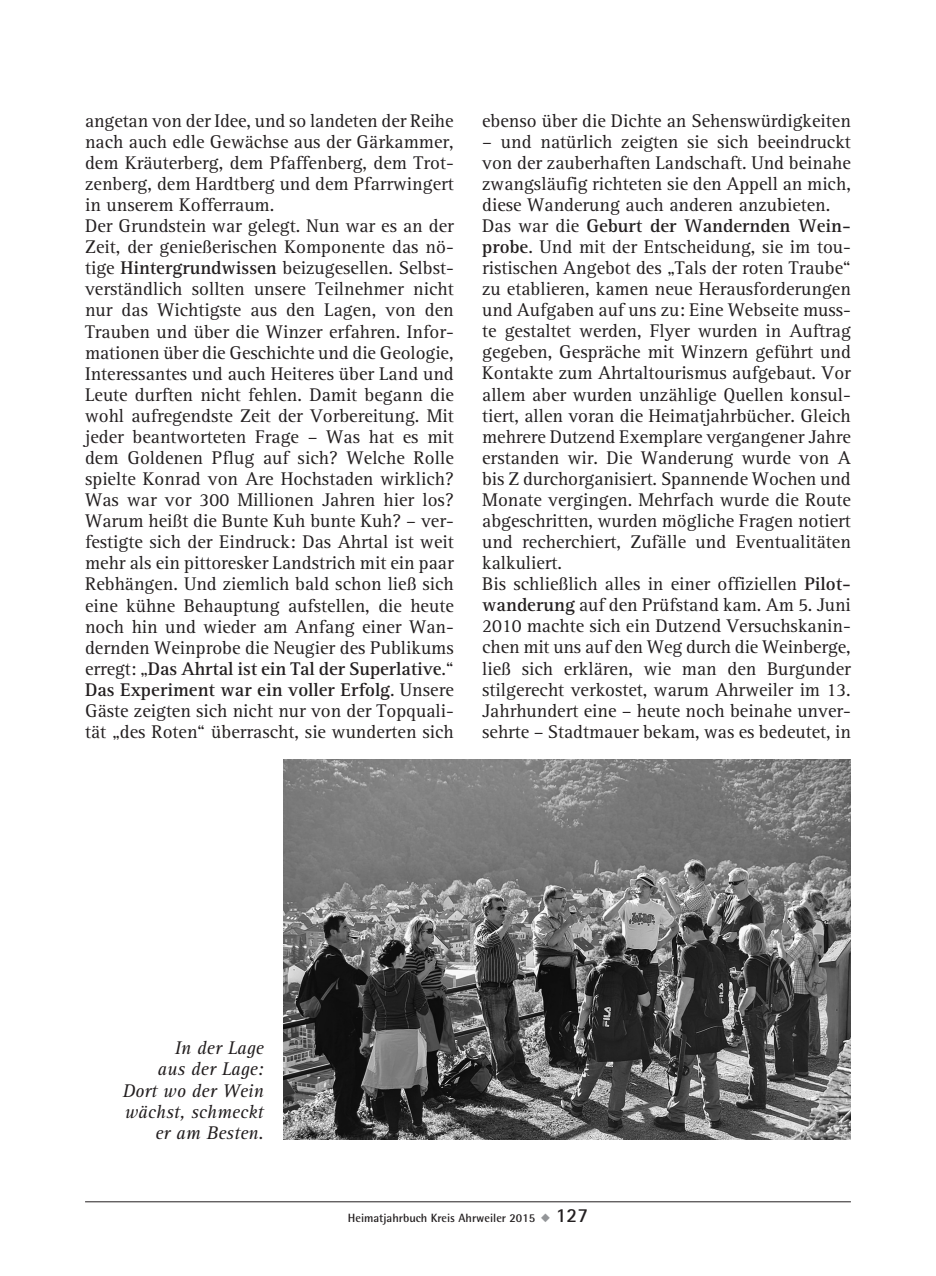
<style>
.page{position:relative;width:936px;height:1276px;background:#fff}
.page>*{position:absolute;margin:0;border:0;box-sizing:border-box;transform-origin:0 0}
.t1{font:19px/21px "AT Rotis Serif";color:#231f20}
.t2{font:italic 19px/21px "AT Rotis Serif";color:#231f20;text-align:right}
.t3{font:700 12px "Rotis Semi Sans";color:#231f20}
.s1{font-weight:700}
.s2{color:#939598}
.s3{font-family:"Rotis Sans Serif";font-size:20px}
</style>
<div class="page">
<hr style="left:85px;top:1201px;width:765px;height:1px;background:#231f20">
<img style="left:283px;top:759px;width:567px;height:380px">
<p class="t1" style="left:85px;top:111px;width:370px">angetan von der Idee, und so landeten der Reihe nach auch edle Gewächse aus der Gärkammer, dem Kräuterberg, dem Pfaffenberg, dem Trot&shy;zenberg, dem Hardtberg und dem Pfarrwingert in unserem Kofferraum.<br>Der Grundstein war gelegt. Nun war es an der Zeit, der genießerischen Komponente das nö&shy;tige <span class="s1">Hintergrundwissen</span> beizugesellen. Selbst&shy;verständlich sollten unsere Teilnehmer nicht nur das Wichtigste aus den Lagen, von den Trauben und über die Winzer erfahren. Infor&shy;mationen über die Geschichte und die Geologie, Interessantes und auch Heiteres über Land und Leute durften nicht fehlen. Damit begann die wohl aufregendste Zeit der Vorbereitung. Mit jeder beantworteten Frage – Was hat es mit dem Goldenen Pflug auf sich? Welche Rolle spielte Konrad von Are Hochstaden wirklich?<br>Was war vor 300 Millionen Jahren hier los?<br>Warum heißt die Bunte Kuh bunte Kuh? – ver&shy;festigte sich der Eindruck: Das Ahrtal ist weit mehr als ein pittoresker Landstrich mit ein paar Rebhängen. Und ziemlich bald schon ließ sich eine kühne Behauptung aufstellen, die heute noch hin und wieder am Anfang einer Wan&shy;dernden Weinprobe die Neugier des Publikums erregt: „<span class="s1">Das Ahrtal ist ein Tal der Superlative</span>.“ <span class="s1">Das Experiment war ein voller Erfolg</span>. Unsere Gäste zeigten sich nicht nur von der Topquali&shy;tät „des Roten“ überrascht, sie wunderten sich</p>
<p class="t1" style="left:482px;top:110px;width:370px">ebenso über die Dichte an Sehenswürdigkeiten</p>
<p class="t1" style="left:482px;top:131px;width:370px">– und natürlich zeigten sie sich beeindruckt von der zauberhaften Landschaft. Und beinahe zwangsläufig richteten sie den Appell an mich, diese Wanderung auch anderen anzubieten.<br>Das war die <span class="s1">Geburt der Wandernden Wein&shy;probe</span>. Und mit der Entscheidung, sie im tou&shy;ristischen Angebot des „Tals der roten Traube“ zu etablieren, kamen neue Herausforderungen und Aufgaben auf uns zu: Eine Webseite muss&shy;te gestaltet werden, Flyer wurden in Auftrag gegeben, Gespräche mit Winzern geführt und Kontakte zum Ahrtaltourismus aufgebaut. Vor allem aber wurden unzählige Quellen konsul&shy;tiert, allen voran die Heimatjahrbücher. Gleich mehrere Dutzend Exemplare vergangener Jahre erstanden wir. Die Wanderung wurde von A bis Z durchorganisiert. Spannende Wochen und Monate vergingen. Mehrfach wurde die Route abgeschritten, wurden mögliche Fragen notiert und recherchiert, Zufälle und Eventualitäten kalkuliert.<br>Bis schließlich alles in einer offiziellen <span class="s1">Pilot&shy;wanderung</span> auf den Prüfstand kam. Am 5. Juni 2010 machte sich ein Dutzend Versuchskanin&shy;chen mit uns auf den Weg durch die Weinberge, ließ sich erklären, wie man den Burgunder stilgerecht verkostet, warum Ahrweiler im 13.<br>Jahrhundert eine – heute noch beinahe unver&shy;sehrte – Stadtmauer bekam, was es bedeutet, in</p>
<p class="t2" style="left:122px;top:1038px;width:143px">In der Lage<br>aus der Lage:<br>Dort wo der Wein wächst, schmeckt er am Besten.</p>
<p class="t3" style="left:348px;top:1210px;width:242px">Heimatjahrbuch Kreis Ahrweiler 2015 <span class="s2">◆</span> <span class="s3">127</span></p>
</div>
